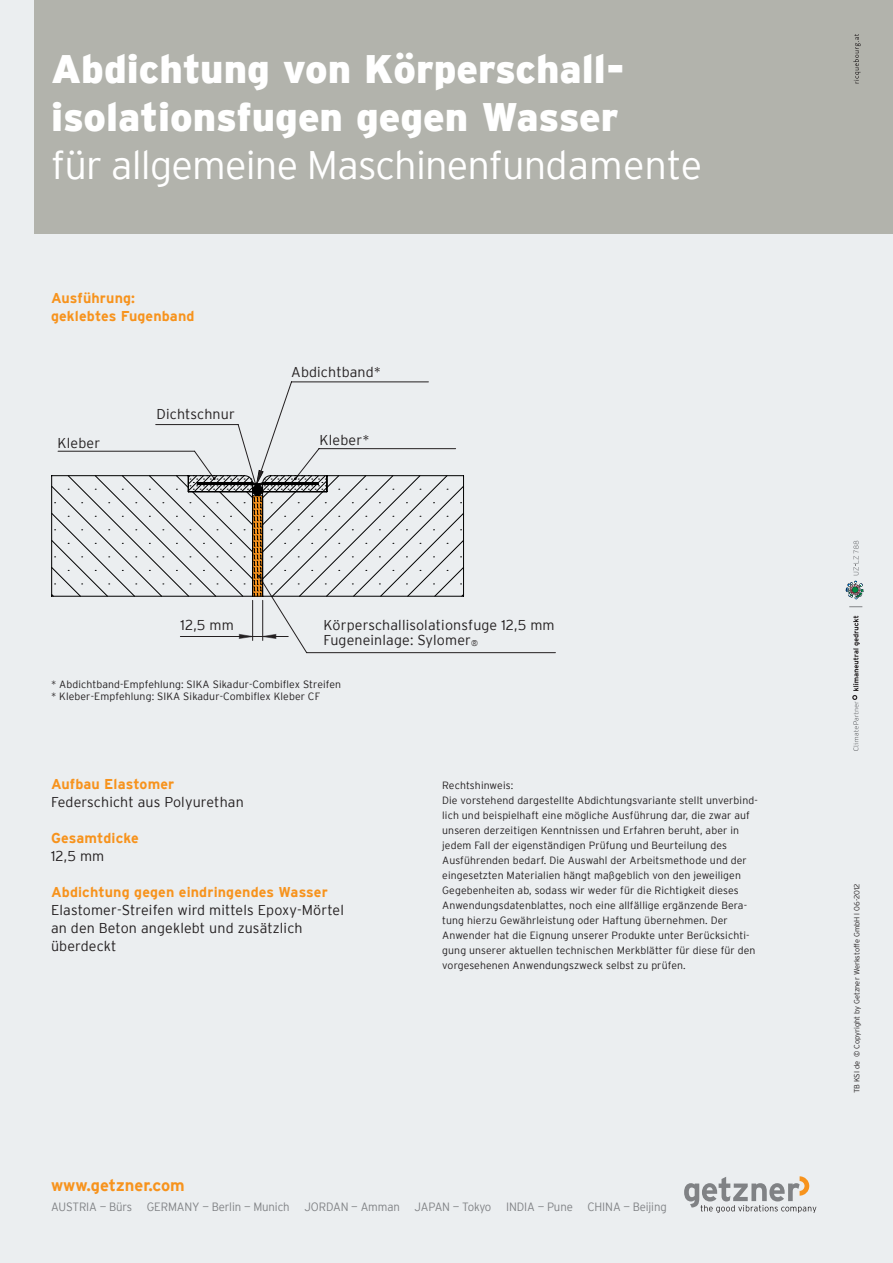
<style>
.page{position:relative;width:893px;height:1263px;background:#ebeef0}
.page>*{position:absolute;margin:0;border:0;box-sizing:border-box;transform-origin:0 0}
.t1{font:900 39.75px/48px "Interstate";color:#fff}
.t2{font:300 39.75px "Interstate";letter-spacing:-.02em;color:#fff}
.t3{font:700 16.5px "Interstate";color:#f7931d}
.t4{font:300 14.25px/18px "Interstate";letter-spacing:.01em;color:#231f20}
.t5{font:700 14.25px/18px "Interstate";letter-spacing:.01em;color:#f7931d}
.t6{font:300 12px "Interstate";letter-spacing:-.01em;color:#808285;scale:.95 1}
.t7{font:300 10.5px/15px "Interstate";letter-spacing:.01em;color:#231f20}
.t8{font:300 7.5px "Interstate";color:#231f20}
.s1{font-size:8.25px}
</style>
<div class="page">
<div style="left:34px;top:0;width:859px;height:234px;background:#b2b3ac"></div>
<svg style="left:853px;top:34px;width:8px;height:49px"></svg>
<svg style="left:684px;top:1176px;width:132px;height:37px"></svg>
<hr style="left:14px;top:695px;width:1px;height:65px;background:#231f20">
<svg style="left:14px;top:381px;width:542px;height:373px"></svg>
<svg style="left:51px;top:475px;width:414px;height:122px"></svg>
<svg style="left:14px;top:381px;width:304px;height:196px"></svg>
<svg style="left:852px;top:616px;width:8px;height:135px"></svg>
<svg style="left:846px;top:581px;width:18px;height:18px"></svg>
<hr style="left:841px;top:1124px;width:39px;height:1px;background:#808285">
<svg style="left:849px;top:606px;width:13px;height:1px"></svg>
<svg style="left:853px;top:541px;width:6px;height:34px"></svg>
<h1 class="t1" style="left:51px;top:47px;width:575px">Abdichtung von Körperschall&shy;isolationsfugen gegen Wasser</h1>
<h1 class="t2" style="left:51px;top:150px;width:653px">für allgemeine Maschinenfundamente</h1>
<h3 class="t5" style="left:51px;top:290px;width:145px">Ausführung: geklebtes Fugenband</h3>
<h3 class="t4" style="left:157px;top:406px;width:80px">dichtschnur</h3>
<h3 class="t4" style="left:291px;top:364px;width:91px">Abdichtband*</h3>
<h3 class="t4" style="left:58px;top:435px;width:44px">Kleber</h3>
<h3 class="t4" style="left:320px;top:432px;width:52px">Kleber*</h3>
<h3 class="t4" style="left:181px;top:617px;width:55px">12,5 mm</h3>
<h3 class="t4" style="left:323px;top:619px;width:233px;line-height:15.1px">Körperschallisolationsfuge 12,5 mm<br>Fugeneinlage: Sylomer<span class="s1">®</span></h3>
<p class="t7" style="left:51px;top:678px;width:292px;line-height:12px">* Abdichtband-Empfehlung: SIKA Sikadur-Combilex Streifen * Kleber-Empfehlung: SIKA Sikadur-Combilex Kleber CF</p>
<h3 class="t5" style="left:51px;top:776px;width:125px">Aufbau Elastomer</h3>
<h3 class="t4" style="left:51px;top:794px;width:194px">Federschicht aus Polyurethan</h3>
<h3 class="t5" style="left:51px;top:830px;width:89px">Gesamtdicke</h3>
<h3 class="t4" style="left:51px;top:848px;width:55px">12,5 mm</h3>
<h3 class="t5" style="left:51px;top:884px;width:278px">Abdichtung gegen eindringendes Wasser</h3>
<h3 class="t4" style="left:51px;top:902px;width:294px">Elastomer-Streifen wird mittels Epoxy-Mörtel an den Beton angeklebt und zusätzlich überdeckt</h3>
<p class="t7" style="left:442px;top:778px;width:317px">Rechtshinweis:<br>die vorstehend dargestellte Abdichtungsvariante stellt unverbind&shy;lich und beispielhaft eine mögliche Ausführung dar, die zwar auf unseren derzeitigen Kenntnissen und Erfahren beruht, aber in jedem Fall der eigenständigen Prüfung und Beurteilung des Ausführenden bedarf. die Auswahl der Arbeitsmethode und der eingesetzten Materialien hängt maßgeblich von den jeweiligen Gegebenheiten ab, sodass wir weder für die Richtigkeit dieses Anwendungsdatenblattes, noch eine allfällige ergänzende Bera&shy;tung hierzu Gewährleistung oder Haftung übernehmen. der Anwender hat die Eignung unserer Produkte unter Berücksichti&shy;gung unserer aktuellen technischen Merkblätter für diese für den vorgesehenen Anwendungszweck selbst zu prüfen.</p>
<h2 class="t3" style="left:51px;top:1178px;width:135px">www.getzner.com</h2>
<p class="t6" style="left:51px;top:1202px;width:650px">AuSTRIA — Bürs GERMANy — Berlin — Munich JORdAN — Amman JAPAN — Tokyo INdIA — Pune CHINA — Beijing</p>
<p class="t8" style="left:854px;top:1093px;width:211px;rotate:-90deg">TB KSI de © Copyright by Getzner Werkstoffe GmbH l 06-2012</p>
</div>
